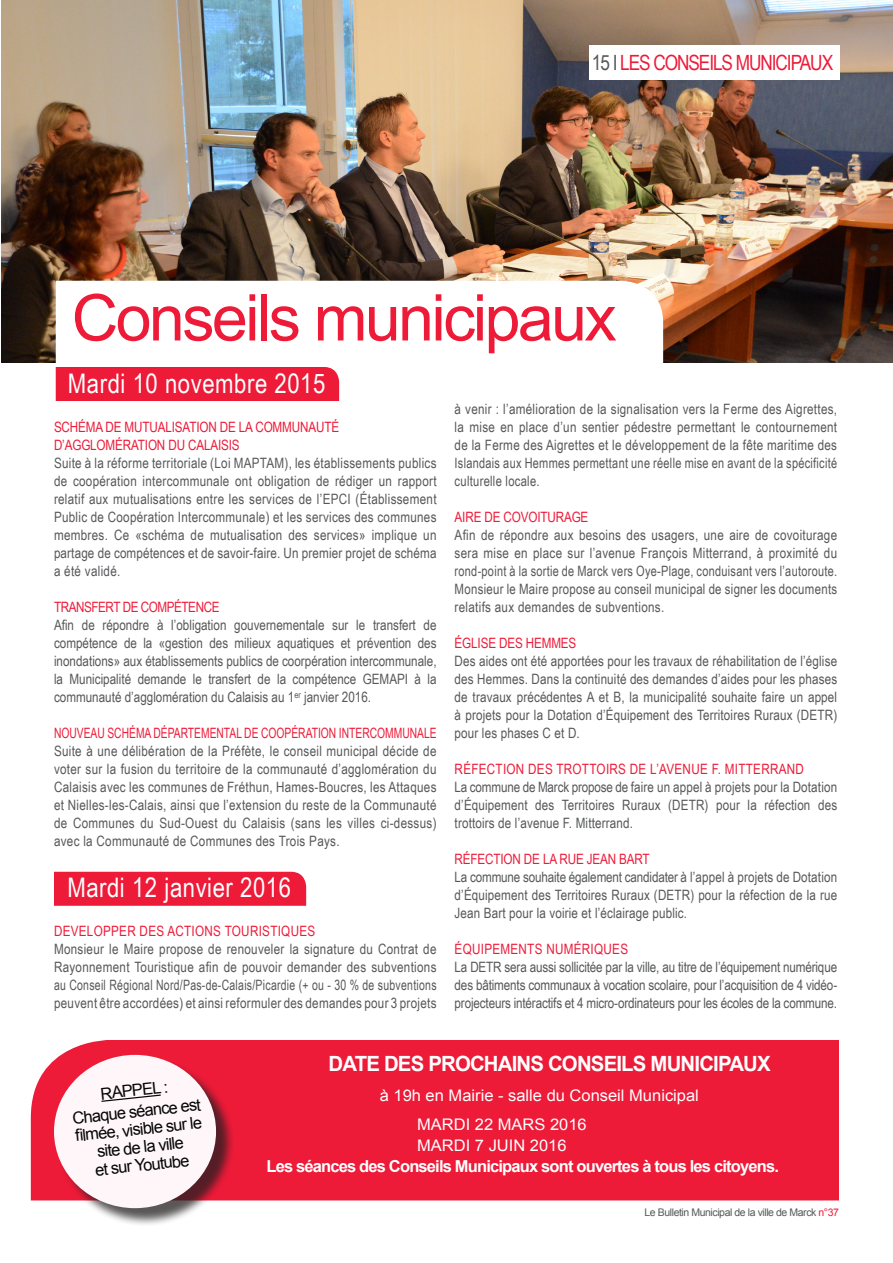
<style>
.page{position:relative;width:893px;height:1263px;background:#fff}
.page>*{position:absolute;margin:0;border:0;box-sizing:border-box;transform-origin:0 0}
.t1{font:64.5px "Arial";letter-spacing:-.04em;color:#ed1a38}
.t2{font:27px "Arial Narrow";letter-spacing:.02em;color:#fff}
.t3{font:700 21px "Arial";letter-spacing:-.04em;color:#fff}
.t4{font:21px "Arial Narrow";letter-spacing:-.05em;color:#ed1a38}
.t5{font:16.5px/18px "Arial";color:#060605;text-align:center}
.t6{font:700 16.5px "Arial";letter-spacing:-.05em;color:#fff}
.t7{font:16.05px "Arial";color:#fff}
.t8{font:14.25px/18px "Arial Narrow";letter-spacing:.01em;color:#57585a;text-align:justify}
.t9{font:14.25px "Arial Narrow";color:#ed1a38}
.t10{font:14.25px "Arial Narrow";letter-spacing:.02em;color:#ed1a38}
.t11{font:14.25px/18px "Arial Narrow";letter-spacing:.01em;color:#57585a;scale:.94 1}
.t12{font:14.25px "Arial Narrow";color:#ed1a38;scale:.88 1}
.t13{font:14.25px "Arial Narrow";letter-spacing:-.03em;color:#ed1a38}
.t14{font:10.5px "Arial";letter-spacing:-.04em;color:#57585a}
.s1{color:#57585a}
.s2{color:#ed1a38}
</style>
<div class="page">
<img style="left:2px;top:0;width:891px;height:362px">
<svg style="left:56px;top:281px;width:607px;height:81px"></svg>
<div style="left:589px;top:45px;width:251px;height:35px;background:#fff"></div>
<div style="left:31px;top:1040px;width:808px;height:160px;background:#ed1a38"></div>
<div style="left:56px;top:1057px;width:178px;height:170px;background:#231f20;opacity:.75"></div>
<div style="left:54px;top:1055px;width:162px;height:153px;background:#fef6f9;border-radius:50%"></div>
<svg style="left:101px;top:1094px;width:60px;height:8px"></svg>
<div style="left:56px;top:367px;width:283px;height:34px;background:#ed1a38"></div>
<div style="left:54px;top:872px;width:252px;height:34px;background:#ed1a38"></div>
<p class="t4" style="left:592px;top:47px;width:243px"><span class="s1">15 I</span> LES CONSEILS MUNICIPAUX</p>
<p class="t1" style="left:72px;top:276px;width:546px">Conseils municipaux</p>
<p class="t2" style="left:68px;top:364px;width:259px">Mardi 10 novembre 2015</p>
<p class="t9" style="left:54px;top:417px;width:287px">SCHÉMA DE MUTUALISATION DE LA COMMUNAUTÉ</p>
<p class="t9" style="left:54px;top:435px;width:187px">D’AGGLOMÉRATION DU CALAISIS</p>
<p class="t8" style="left:54px;top:453px;width:384px">Suite à la réforme territoriale (Loi MAPTAM), les établissements publics de coopération intercommunale ont obligation de rédiger un rapport relatif aux mutualisations entre les services de l’EPCI (Établissement Public de Coopération Intercommunale) et les services des communes membres. Ce «schéma de mutualisation des services» implique un partage de compétences et de savoir-faire. Un premier projet de schéma a été validé.</p>
<p class="t13" style="left:54px;top:597px;width:167px">TRANSFERT DE COMPÉTENCE</p>
<p class="t8" style="left:54px;top:615px;width:384px">Afin de répondre à l’obligation gouvernementale sur le transfert de</p>
<p class="t8" style="left:54px;top:633px;width:384px">compétence de la «gestion des milieux aquatiques et prévention des</p>
<p class="t8" style="left:54px;top:651px;width:384px">inondations» aux établissements publics de coorpération intercommunale,</p>
<p class="t8" style="left:54px;top:669px;width:384px">la Municipalité demande le transfert de la compétence GEMAPI à la</p>
<p class="t8" style="left:54px;top:687px;width:319px">communauté d’agglomération du Calaisis au 1<sup>er</sup> janvier 2016.</p>
<p class="t12" style="left:54px;top:723px;width:436px">NOUVEAU SCHÉMA DÉPARTEMENTAL DE COOPÉRATION INTERCOMMUNALE</p>
<p class="t8" style="left:54px;top:741px;width:384px">Suite à une délibération de la Préfète, le conseil municipal décide de voter sur la fusion du territoire de la communauté d’agglomération du Calaisis avec les communes de Fréthun, Hames-Boucres, les Attaques et Nielles-les-Calais, ainsi que l’extension du reste de la Communauté de Communes du Sud-Ouest du Calaisis (sans les villes ci-dessus) avec la Communauté de Communes des Trois Pays.</p>
<p class="t2" style="left:67px;top:868px;width:225px">Mardi 12 janvier 2016</p>
<p class="t10" style="left:54px;top:921px;width:263px">DEVELOPPER DES ACTIONS TOURISTIQUES</p>
<p class="t8" style="left:54px;top:939px;width:384px">Monsieur le Maire propose de renouveler la signature du Contrat de Rayonnement Touristique afin de pouvoir demander des subventions au Conseil Régional Nord/Pas-de-Calais/Picardie (+ ou - 30 % de subventions peuvent être accordées) et ainsi reformuler des demandes pour 3 projets</p>
<p class="t8" style="left:455px;top:399px;width:384px">à venir : l’amélioration de la signalisation vers la Ferme des Aigrettes, la mise en place d’un sentier pédestre permettant le contournement de la Ferme des Aigrettes et le développement de la fête maritime des</p>
<p class="t11" style="left:455px;top:453px;width:408px">Islandais aux Hemmes permettant une réelle mise en avant de la spécificité culturelle locale.</p>
<p class="t9" style="left:455px;top:507px;width:135px">AIRE DE COVOITURAGE</p>
<p class="t8" style="left:455px;top:525px;width:384px">Afin de répondre aux besoins des usagers, une aire de covoiturage sera mise en place sur l’avenue François Mitterrand, à proximité du rond-point à la sortie de Marck vers Oye-Plage, conduisant vers l’autoroute.<br>Monsieur le Maire propose au conseil municipal de signer les documents relatifs aux demandes de subventions.</p>
<p class="t9" style="left:455px;top:633px;width:123px">ÉGLISE DES HEMMES</p>
<p class="t8" style="left:455px;top:651px;width:384px">Des aides ont été apportées pour les travaux de réhabilitation de l’église des Hemmes. Dans la continuité des demandes d’aides pour les phases de travaux précédentes A et B, la municipalité souhaite faire un appel à projets pour la Dotation d’Équipement des Territoires Ruraux (DETR) pour les phases C et D.</p>
<p class="t10" style="left:455px;top:759px;width:351px">RÉFECTION DES TROTTOIRS DE L’AVENUE F. MITTERRAND</p>
<p class="t8" style="left:455px;top:777px;width:384px">La commune de Marck propose de faire un appel à projets pour la Dotation</p>
<p class="t8" style="left:455px;top:795px;width:384px">d’Équipement des Territoires Ruraux (DETR) pour la réfection des</p>
<p class="t8" style="left:455px;top:813px;width:180px">trottoirs de l’avenue F. Mitterrand.</p>
<p class="t9" style="left:455px;top:849px;width:197px">RÉFECTION DE LA RUE JEAN BART</p>
<p class="t8" style="left:455px;top:867px;width:384px">La commune souhaite également candidater à l’appel à projets de Dotation d’Équipement des Territoires Ruraux (DETR) pour la réfection de la rue Jean Bart pour la voirie et l’éclairage public.</p>
<p class="t10" style="left:455px;top:939px;width:175px">ÉQUIPEMENTS NUMÉRIQUES</p>
<p class="t8" style="left:455px;top:957px;width:384px">La DETR sera aussi sollicitée par la ville, au titre de l’équipement numérique des bâtiments communaux à vocation scolaire, pour l’acquisition de 4 vidéo&shy;projecteurs intéractifs et 4 micro-ordinateurs pour les écoles de la commune.</p>
<p class="t5" style="left:100px;top:1085px;width:69px;rotate:-6deg">RAPPEL :</p>
<p class="t5" style="left:72px;top:1109px;width:130px;rotate:-6deg">Chaque séance est fi lmée, visible sur le site de la ville</p>
<p class="t5" style="left:94px;top:1161px;width:96px;rotate:-6deg">et sur Youtube</p>
<p class="t3" style="left:329px;top:1050px;width:444px">DATE DES PROCHAINS CONSEILS MUNICIPAUX</p>
<p class="t7" style="left:380px;top:1084px;width:321px">à 19h en Mairie - salle du Conseil Municipal</p>
<p class="t7" style="left:417px;top:1114px;width:171px">MARDI 22 MARS 2016</p>
<p class="t7" style="left:417px;top:1135px;width:151px">MARDI 7 JUIN 2016</p>
<p class="t6" style="left:266px;top:1155px;width:514px">Les séances des Conseils Municipaux sont ouvertes à tous les citoyens.</p>
<p class="t14" style="left:645px;top:1205px;width:196px">Le Bulletin Municipal de la ville de Marck <span class="s2">n°37</span></p>
</div>
